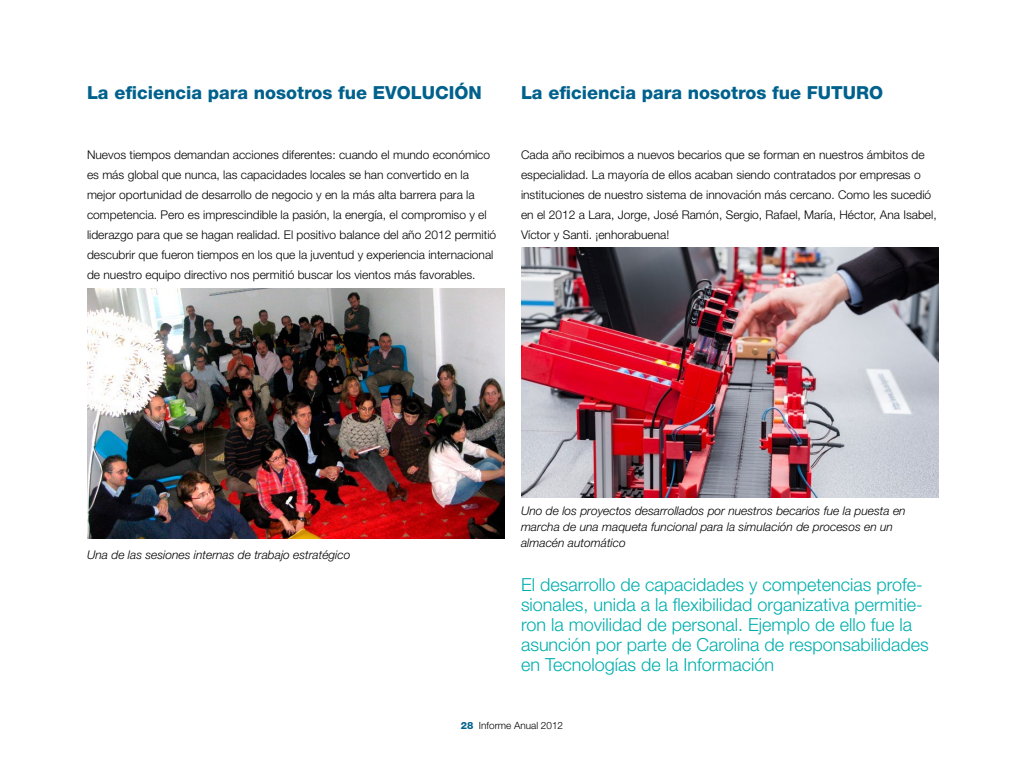
<style>
.page{position:relative;width:1024px;height:768px;background:#fff}
.page>*{position:absolute;margin:0;border:0;box-sizing:border-box;transform-origin:0 0}
.t1{font:300 18px/20px "Helvetica Neue LT Std";color:#00aeae}
.t2{font:800 18px "Helvetica Neue LT Std";color:#00618d}
.t3{font:300 12px/20px "Helvetica Neue LT Std";color:#000}
.t4{font:italic 300 12px/16px "Helvetica Neue LT Std";color:#000}
.t5{font:300 10px "Helvetica Neue LT Std";color:#000}
.s1{font-weight:800;color:#00618d}
</style>
<div class="page">
<img style="left:87px;top:288px;width:418px;height:250px">
<img style="left:521px;top:248px;width:418px;height:250px">
<h1 class="t2" style="left:87px;top:82px;width:396px">La eficiencia para nosotros fue EVOLUCIÓN</h1>
<p class="t3" style="left:87px;top:144px;width:411px">Nuevos tiempos demandan acciones diferentes: cuando el mundo económico es más global que nunca, las capacidades locales se han convertido en la mejor oportunidad de desarrollo de negocio y en la más alta barrera para la competencia. Pero es imprescindible la pasión, la energía, el compromiso y el liderazgo para que se hagan realidad. El positivo balance del año 2012 permitió descubrir que fueron tiempos en los que la juventud y experiencia internacional de nuestro equipo directivo nos permitió buscar los vientos más favorables.</p>
<h1 class="t2" style="left:521px;top:82px;width:364px">La eficiencia para nosotros fue FUTURO</h1>
<p class="t3" style="left:521px;top:144px;width:417px">Cada año recibimos a nuevos becarios que se forman en nuestros ámbitos de especialidad. La mayoría de ellos acaban siendo contratados por empresas o instituciones de nuestro sistema de innovación más cercano. Como les sucedió en el 2012 a Lara, Jorge, José Ramón, Sergio, Rafael, María, Héctor, Ana Isabel, Víctor y Santi. ¡enhorabuena!</p>
<p class="t4" style="left:87px;top:546px;width:265px">Una de las sesiones internas de trabajo estratégico</p>
<p class="t4" style="left:521px;top:502px;width:386px">Uno de los proyectos desarrollados por nuestros becarios fue la puesta en marcha de una maqueta funcional para la simulación de procesos en un almacén automático</p>
<p class="t1" style="left:521px;top:574px;width:409px">El desarrollo de capacidades y competencias profe&shy;sionales, unida a la flexibilidad organizativa permitie&shy;ron la movilidad de personal. Ejemplo de ello fue la asunción por parte de Carolina de responsabilidades en Tecnologías de la Información</p>
<p class="t5" style="left:461px;top:719px;width:104px"><span class="s1">28</span> Informe Anual 2012</p>
</div>
